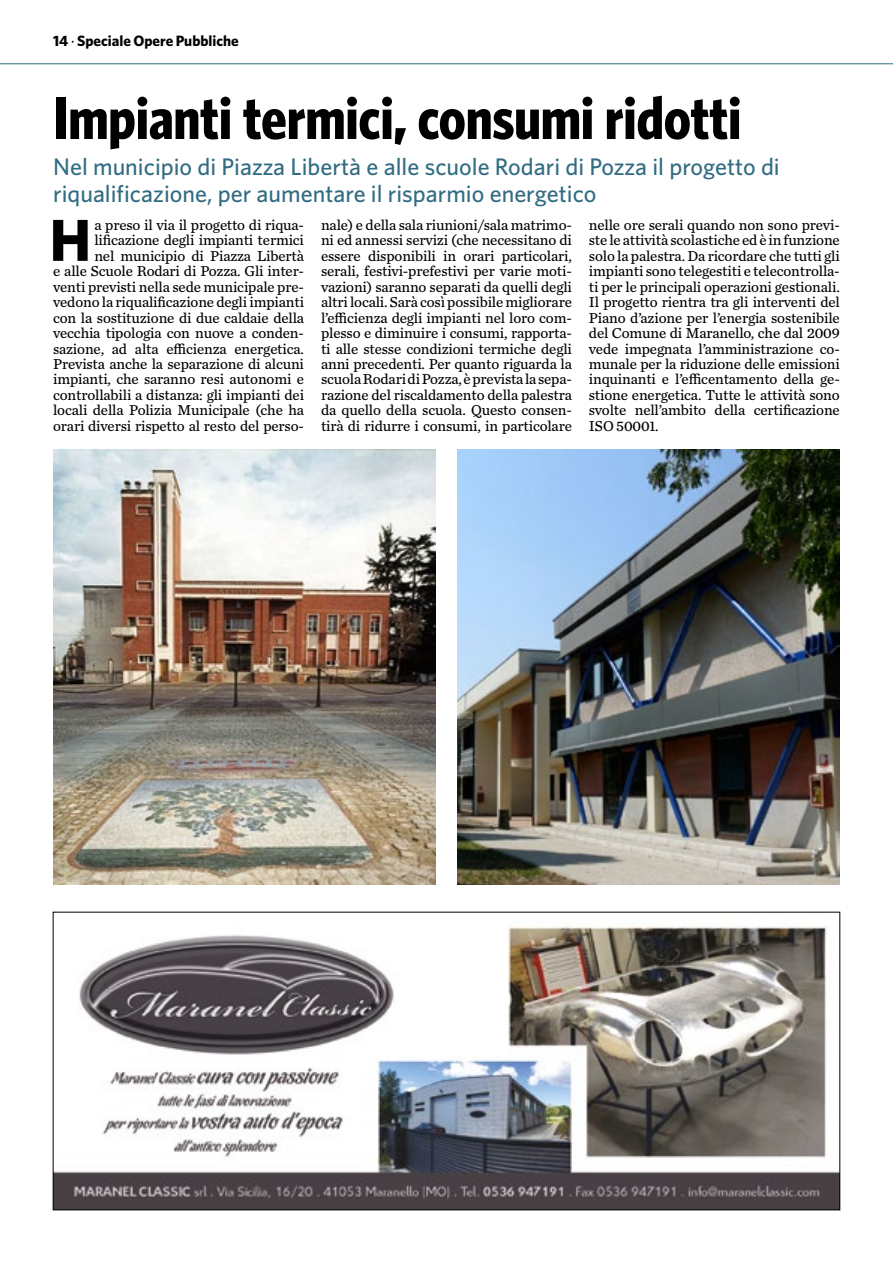
<style>
.page{position:relative;width:893px;height:1263px;background:#fff}
.page>*{position:absolute;margin:0;border:0;box-sizing:border-box;transform-origin:0 0}
.t1{font:700 60px "Whitney Condensed";color:#000}
.t2{font:700 59.4px "Whitney";color:#000}
.t3{font:500 24px/27px "Whitney";color:#326c82}
.t4{font:15px/15.5px "Chronicle Text G3";letter-spacing:-.01em;color:#000;text-align:justify}
.t5{font:700 15px "Whitney";color:#000}
.s1{font-weight:500}
</style>
<div class="page">
<hr style="left:0;top:63px;width:893px;height:1px;background:#326c82">
<img style="left:53px;top:449px;width:383px;height:435px">
<img style="left:457px;top:449px;width:383px;height:435px">
<img style="left:55px;top:925px;width:783px;height:283px">
<p class="t5" style="left:53px;top:32px;width:187px">14 <span class="s1">·</span> Speciale Opere Pubbliche</p>
<h1 class="t1" style="left:53px;top:83px;width:690px">Impianti termici, consumi ridotti</h1>
<h3 class="t3" style="left:53px;top:152px;width:728px">Nel municipio di Piazza Libertà e alle scuole Rodari di Pozza il progetto di riqualificazione, per aumentare il risparmio energetico</h3>
<p class="t4" style="left:53px;top:216px;width:252px;text-align:right">a preso il via il progetto di riqua&shy;lificazione degli impianti termici<br>nel municipio di Piazza Libertà<br>e alle Scuole Rodari di Pozza. Gli inter&shy;venti previsti nella sede municipale pre&shy;vedono la riqualificazione degli impianti con la sostituzione di due caldaie della vecchia tipologia con nuove a conden&shy;sazione, ad alta efficienza energetica.<br>Prevista anche la separazione di alcuni impianti, che saranno resi autonomi e controllabili a distanza: gli impianti dei locali della Polizia Municipale (che ha orari diversi rispetto al resto del perso-</p>
<p class="t4" style="left:321px;top:216px;width:252px">nale) e della sala riunioni/sala matrimo&shy;ni ed annessi servizi (che necessitano di essere disponibili in orari particolari, serali, festivi-prefestivi per varie moti&shy;vazioni) saranno separati da quelli degli altri locali. Sarà così possibile migliorare l’efficienza degli impianti nel loro com&shy;plesso e diminuire i consumi, rapporta&shy;ti alle stesse condizioni termiche degli anni precedenti. Per quanto riguarda la scuola Rodari di Pozza, è prevista la sepa&shy;razione del riscaldamento della palestra da quello della scuola. Questo consen&shy;tirà di ridurre i consumi, in particolare</p>
<p class="t4" style="left:589px;top:216px;width:252px">nelle ore serali quando non sono previ&shy;ste le attività scolastiche ed è in funzione solo la palestra. Da ricordare che tutti gli impianti sono telegestiti e telecontrolla&shy;ti per le principali operazioni gestionali.<br>Il progetto rientra tra gli interventi del Piano d’azione per l’energia sostenibile del Comune di Maranello, che dal 2009 vede impegnata l’amministrazione co&shy;munale per la riduzione delle emissioni inquinanti e l’efficentamento della ge&shy;stione energetica. Tutte le attività sono svolte nell’ambito della certificazione ISO 50001.</p>
<h2 class="t2" style="left:49px;top:204px;width:43px">H</h2>
</div>
